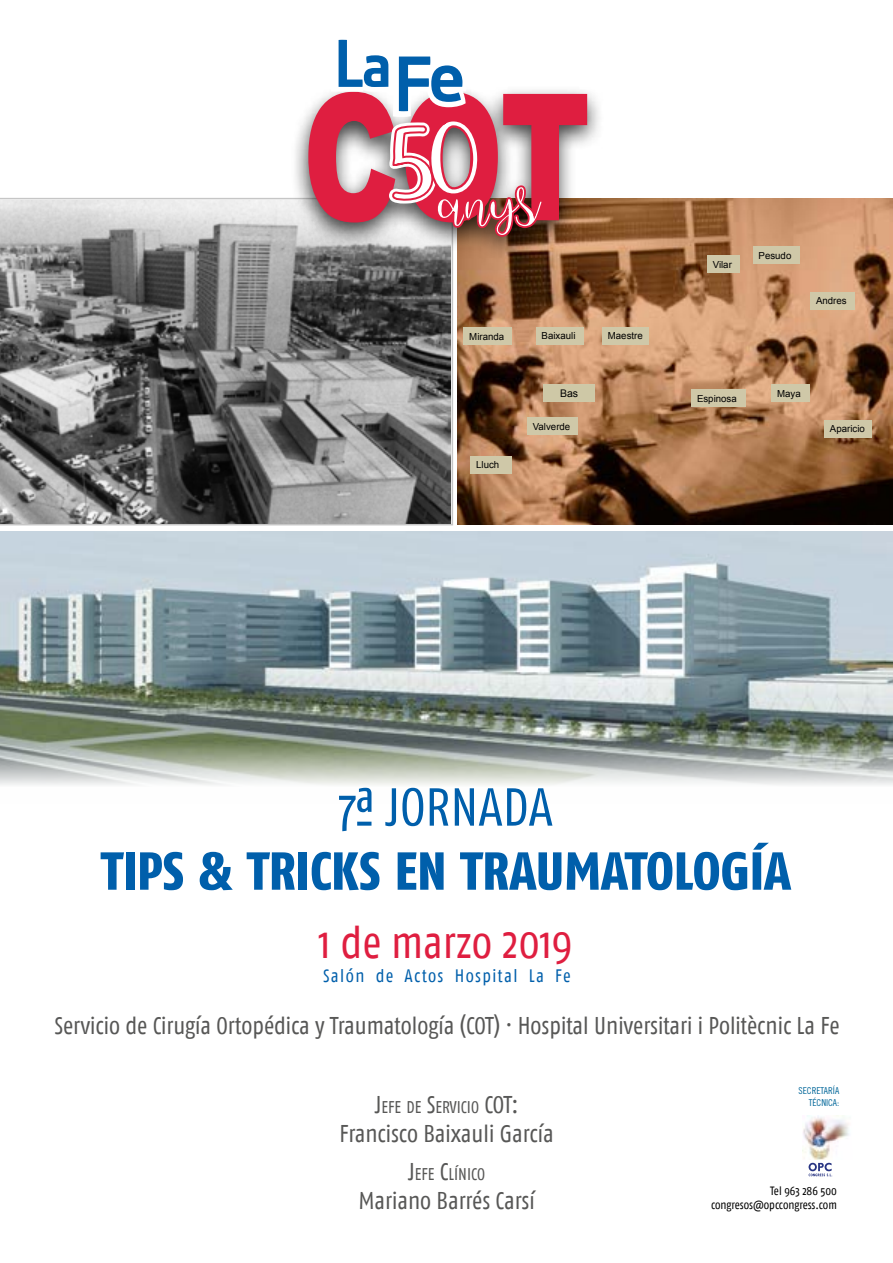
<style>
.page{position:relative;width:893px;height:1263px;background:#fff}
.page>*{position:absolute;margin:0;border:0;box-sizing:border-box;transform-origin:0 0}
.t1{font:900 176.55px "Arial";color:#df1e40;scale:.71 1}
.t2{font:53.4px "Fago Co Exb Tf";color:#005fab}
.t3{font:53.4px "Fago Co";color:#005fab}
.t4{font:45px "Fago Co";letter-spacing:-.005em;color:#df1e40}
.t5{font:24.3px "Fago Co";color:#575756}
.t6{font:18px "Fago Co";letter-spacing:.08em;color:#005fab}
.t7{font:16.95px "Fago Co";color:#575756}
.t8{font:12px/14.4px "Fago Co";letter-spacing:-.005em;color:#000;text-align:right}
.t9{font:10.5px "Arial";color:#000}
.t10{font:9.75px "Arial";color:#000}
.t11{font:9.45px/11.4px "Trade Gothic Cond Eighteen";color:#069;text-align:right}
.s1{font-size:24.3px}
</style>
<div class="page">
<img style="left:0;top:531px;width:893px;height:254px">
<svg style="left:0;top:198px;width:453px;height:327px;background:#7a7a7a"></svg>
<img style="left:458px;top:199px;width:435px;height:326px">
<div style="left:753px;top:246px;width:46px;height:18px;background:#cfc8a8"></div>
<div style="left:810px;top:292px;width:45px;height:17px;background:#cfc8a8"></div>
<div style="left:824px;top:420px;width:48px;height:17px;background:#cfc8a8"></div>
<div style="left:771px;top:385px;width:39px;height:17px;background:#cfc8a8"></div>
<div style="left:691px;top:389px;width:55px;height:18px;background:#cfc8a8"></div>
<div style="left:707px;top:255px;width:32px;height:18px;background:#cfc8a8"></div>
<div style="left:602px;top:327px;width:47px;height:17px;background:#cfc8a8"></div>
<div style="left:536px;top:327px;width:48px;height:17px;background:#cfc8a8"></div>
<div style="left:463px;top:327px;width:49px;height:17px;background:#cfc8a8"></div>
<div style="left:470px;top:456px;width:42px;height:17px;background:#cfc8a8"></div>
<div style="left:543px;top:385px;width:52px;height:17px;background:#cfc8a8"></div>
<div style="left:527px;top:417px;width:51px;height:18px;background:#cfc8a8"></div>
<div style="left:290px;top:84px;width:315px;height:178px;background:#000;opacity:.75"></div>
<svg style="left:808px;top:1163px;width:25px;height:14px"></svg>
<img style="left:803px;top:1115px;width:46px;height:45px">
<svg style="left:331px;top:39px;width:214px;height:199px"></svg>
<h1 class="t1" style="left:302px;top:29px;width:407px">COT</h1>
<p class="t10" style="left:469px;top:330px;width:36px">Miranda</p>
<p class="t10" style="left:542px;top:330px;width:35px">Baixauli</p>
<p class="t10" style="left:608px;top:330px;width:36px">Maestre</p>
<p class="t10" style="left:476px;top:458px;width:25px">Lluch</p>
<p class="t9" style="left:560px;top:387px;width:20px">Bas</p>
<p class="t10" style="left:549px;top:387px;width:38px">Castaño</p>
<p class="t10" style="left:533px;top:420px;width:39px">Valverde</p>
<p class="t10" style="left:713px;top:258px;width:21px">Vilar</p>
<p class="t10" style="left:759px;top:249px;width:34px">Pesudo</p>
<p class="t10" style="left:816px;top:294px;width:32px">Andres</p>
<p class="t10" style="left:697px;top:392px;width:41px">Espinosa</p>
<p class="t10" style="left:777px;top:387px;width:25px">Maya</p>
<p class="t10" style="left:830px;top:423px;width:36px">Aparicio</p>
<h2 class="t3" style="left:338px;top:777px;width:216px">7ª JORNADA</h2>
<h2 class="t2" style="left:101px;top:839px;width:692px">TIPS &amp; TRICKS EN TRAUMATOLOGÍA</h2>
<h3 class="t4" style="left:318px;top:917px;width:255px">1 de marzo 2019</h3>
<p class="t6" style="left:323px;top:966px;width:249px">Salón de Actos Hospital La Fe</p>
<p class="t5" style="left:54px;top:1012px;width:787px">Servicio de Cirugía Ortopédica y Traumatología (COT) · Hospital Universitari i Politècnic La Fe</p>
<p class="t11" style="left:798px;top:1085px;width:42px">SECRETARÍA<br>TÉCNICA:</p>
<p class="t7" style="left:375px;top:1098px;width:145px"><span class="s1">J</span>EFE DE <span class="s1">S</span>ERVICIO <span class="s1">COT:</span></p>
<p class="t5" style="left:340px;top:1120px;width:216px">Francisco Baixauli García</p>
<p class="t7" style="left:408px;top:1164px;width:78px"><span class="s1">J</span>EFE <span class="s1">C</span>LÍNICO</p>
<p class="t5" style="left:359px;top:1187px;width:178px">Mariano Barrés Carsí</p>
<p class="t8" style="left:711px;top:1183px;width:127px">Tel 963 286 500 congresos@opccongress.com</p>
</div>
